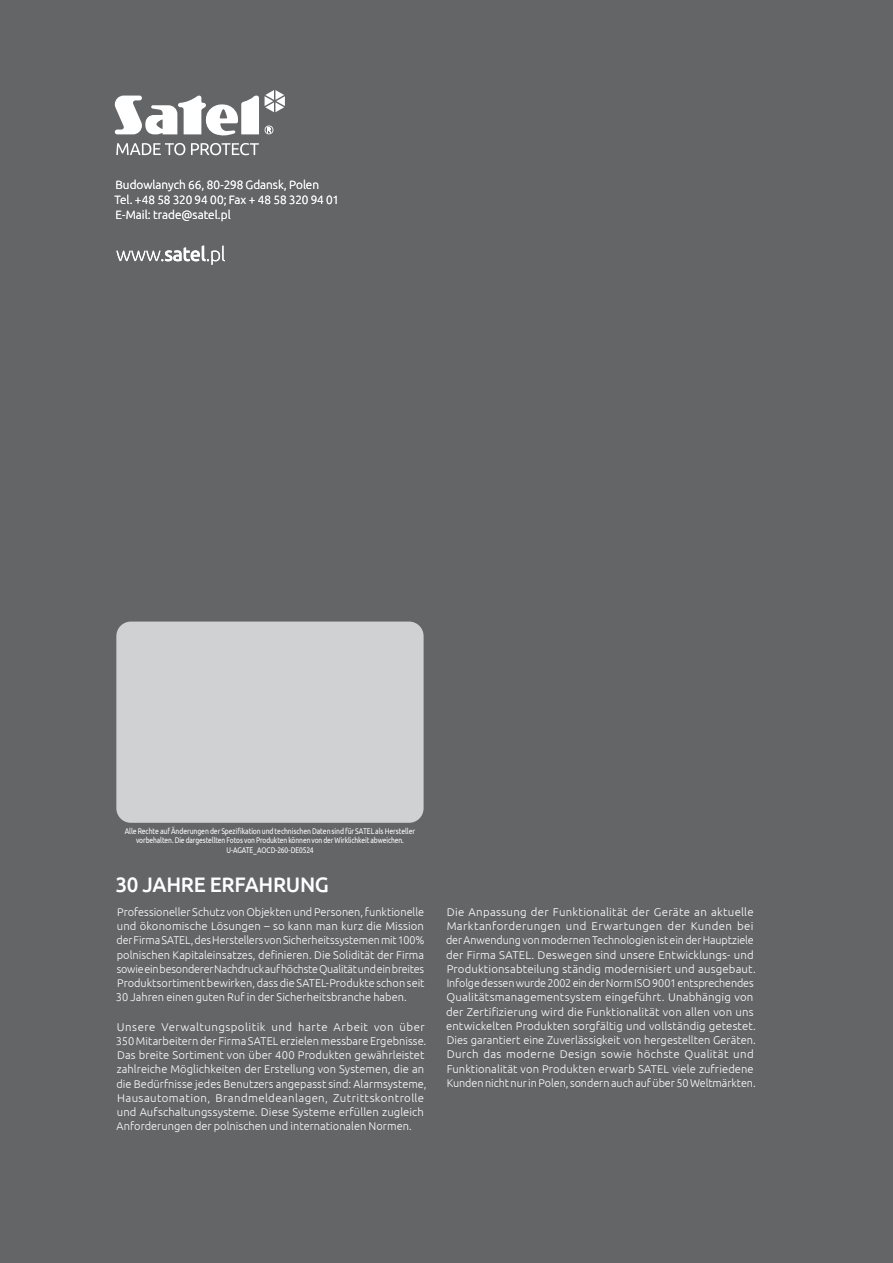
<style>
.page{position:relative;width:893px;height:1263px;background:#646567}
.page>*{position:absolute;margin:0;border:0;box-sizing:border-box;transform-origin:0 0}
.t1{font:500 21px "Ubuntu";letter-spacing:-.015em;color:#fff}
.t2{font:300 12px/15px "Ubuntu";color:#fff}
.t3{font:300 11.25px/14.2px "Ubuntu";letter-spacing:.01em;color:#fff}
.t4{font:8.25px/9.9px "Ubuntu";letter-spacing:-.015em;color:#fff;text-align:center;scale:.83 1}
</style>
<div class="page">
<svg style="left:115px;top:95px;width:144px;height:41px"></svg>
<svg style="left:265px;top:90px;width:20px;height:22px"></svg>
<svg style="left:265px;top:125px;width:8px;height:9px"></svg>
<svg style="left:116px;top:143px;width:69px;height:12px"></svg>
<svg style="left:191px;top:143px;width:68px;height:12px"></svg>
<div style="left:116px;top:621px;width:308px;height:202px;background:#d0d1d2;border-radius:14px"></div>
<svg style="left:116px;top:246px;width:109px;height:19px"></svg>
<p class="t2" style="left:114px;top:177px;width:226px">Budowlanych 66, 80-298 Gdansk, Polen<br>Tel. +48 58 320 94 00; Fax + 48 58 320 94 01<br>E-Mail: trade@satel.pl</p>
<p class="t4" style="left:125px;top:825px;width:351px">Alle Rechte auf Änderungen der Spezifikation und technischen Daten sind für SATEL als Hersteller vorbehalten. Die dargestellten Fotos von Produkten können von der Wirklichkeit abweichen.<br>U-AGATE_AOCD-260-DE0524</p>
<h1 class="t1" style="left:116px;top:871px;width:215px">30 JAHRE ERFAHRUNG</h1>
<p class="t3" style="left:116px;top:904px;width:310px;text-align:justify">Professioneller Schutz von Objekten und Personen, funktionelle und ökonomische Lösungen – so kann man kurz die Mission der Firma SATEL, des Herstellers von Sicherheitssystemen mit 100% polnischen Kapitaleinsatzes, definieren. Die Solidität der Firma sowie ein besonderer Nachdruck auf höchste Qualität und ein breites Produktsortiment bewirken, dass die SATEL-Produkte schon seit 30 Jahren einen guten Ruf in der Sicherheitsbranche haben.</p>
<p class="t3" style="left:116px;top:1019px;width:312px">Unsere Verwaltungspolitik und harte Arbeit von über 350 Mitarbeitern der Firma SATEL erzielen messbare Ergebnisse.<br>Das breite Sortiment von über 400 Produkten gewährleistet zahlreiche Möglichkeiten der Erstellung von Systemen, die an die Bedürfnisse jedes Benutzers angepasst sind: Alarmsysteme, Hausautomation, Brandmeldeanlagen, Zutrittskontrolle und Aufschaltungssysteme. Diese Systeme erfüllen zugleich Anforderungen der polnischen und internationalen Normen.</p>
<p class="t3" style="left:446px;top:904px;width:311px">Die Anpassung der Funktionalität der Geräte an aktuelle Marktanforderungen und Erwartungen der Kunden bei der Anwendung von modernen Technologien ist ein der Hauptziele der Firma SATEL. Deswegen sind unsere Entwicklungs- und Produktionsabteilung ständig modernisiert und ausgebaut.<br>Infolge dessen wurde 2002 ein der Norm ISO 9001 entsprechendes Qualitätsmanagementsystem eingeführt. Unabhängig von der Zertifizierung wird die Funktionalität von allen von uns entwickelten Produkten sorgfältig und vollständig getestet.<br>Dies garantiert eine Zuverlässigkeit von hergestellten Geräten.<br>Durch das moderne Design sowie höchste Qualität und Funktionalität von Produkten erwarb SATEL viele zufriedene Kunden nicht nur in Polen, sondern auch auf über 50 Weltmärkten.</p>
</div>
